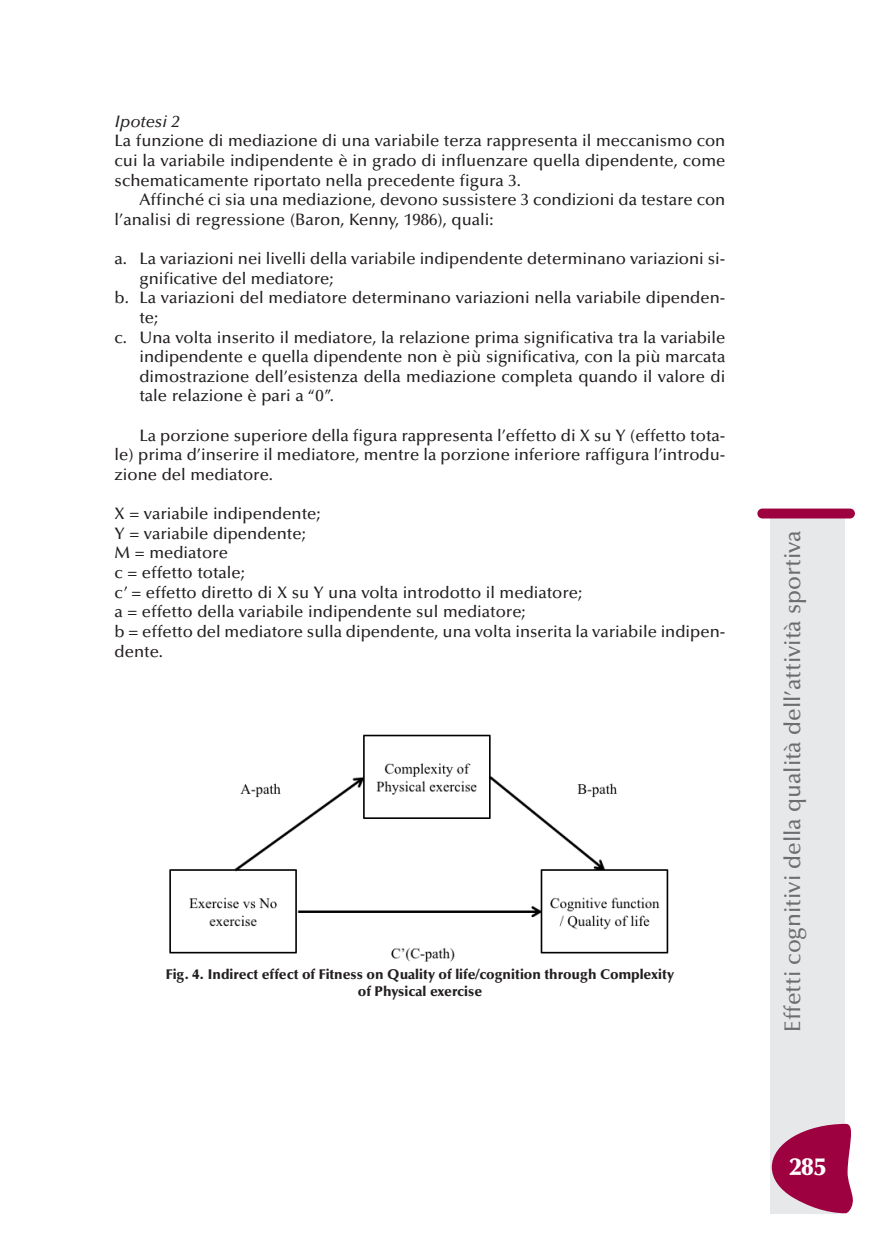
<style>
.page{position:relative;width:869px;height:1241px;background:#fff}
.page>*{position:absolute;margin:0;border:0;box-sizing:border-box;transform-origin:0 0}
.t1{font:900 24.5px "Optima";color:#fff}
.t2{font:500 22.75px "Optima";color:#6c6d70}
.t3{font:500 16.62px/19.6px "Optima";color:#231f20;text-align:justify}
.t4{font:italic 500 16.62px "Optima";color:#231f20}
.t5{font:900 14px/17px "Optima";color:#231f20;text-align:center}
</style>
<div class="page">
<img style="left:169px;top:734px;width:500px;height:227px">
<div style="left:770px;top:516px;width:74px;height:697px;background:#e7e8e9"></div>
<div style="left:757px;top:508px;width:97px;height:10px;background:#9d0140;border-radius:5px"></div>
<svg style="left:771px;top:1123px;width:82px;height:89px"></svg>
<p class="t4" style="left:115px;top:114px;width:67px">Ipotesi 2</p>
<p class="t3" style="left:115px;top:133px;width:612px">La funzione di mediazione di una variabile terza rappresenta il meccanismo con cui la variabile indipendente è in grado di influenzare quella dipendente, come schematicamente riportato nella precedente figura 3.</p>
<p class="t3" style="left:115px;top:191px;width:612px;text-indent:25px">Affinché ci sia una mediazione, devono sussistere 3 condizioni da testare con l’analisi di regressione (Baron, Kenny, 1986), quali:</p>
<p class="t3" style="left:115px;top:250px;width:612px">a. La variazioni nei livelli della variabile indipendente determinano variazioni si-</p>
<p class="t3" style="left:139px;top:270px;width:195px">gnificative del mediatore;</p>
<p class="t3" style="left:115px;top:289px;width:612px">b. La variazioni del mediatore determinano variazioni nella variabile dipenden-</p>
<p class="t3" style="left:139px;top:309px;width:20px">te;</p>
<p class="t3" style="left:115px;top:329px;width:612px">c. Una volta inserito il mediatore, la relazione prima significativa tra la variabile</p>
<p class="t3" style="left:139px;top:348px;width:587px">indipendente e quella dipendente non è più significativa, con la più marcata</p>
<p class="t3" style="left:139px;top:368px;width:587px">dimostrazione dell’esistenza della mediazione completa quando il valore di</p>
<p class="t3" style="left:139px;top:387px;width:196px">tale relazione è pari a “0”.</p>
<p class="t3" style="left:115px;top:427px;width:612px;text-indent:25px">La porzione superiore della figura rappresenta l’effetto di X su Y (effetto tota&shy;le) prima d’inserire il mediatore, mentre la porzione inferiore raffigura l’introdu&shy;zione del mediatore.</p>
<p class="t3" style="left:115px;top:505px;width:612px;text-align:left">X = variabile indipendente;<br>Y = variabile dipendente;<br>M = mediatore<br>c = effetto totale;<br>c’ = effetto diretto di X su Y una volta introdotto il mediatore;<br>a = effetto della variabile indipendente sul mediatore;<br>b = effetto del mediatore sulla dipendente, una volta inserita la variabile indipen&shy;dente.</p>
<p class="t5" style="left:166px;top:966px;width:510px">Fig. 4. Indirect effect of Fitness on Quality of life/cognition through Complexity of Physical exercise</p>
<h2 class="t2" style="left:783px;top:1031px;width:503px;rotate:-90deg">Effetti cognitivi della qualità dell’attività sportiva</h2>
<h1 class="t1" style="left:789px;top:1156px;width:38px">285</h1>
</div>
